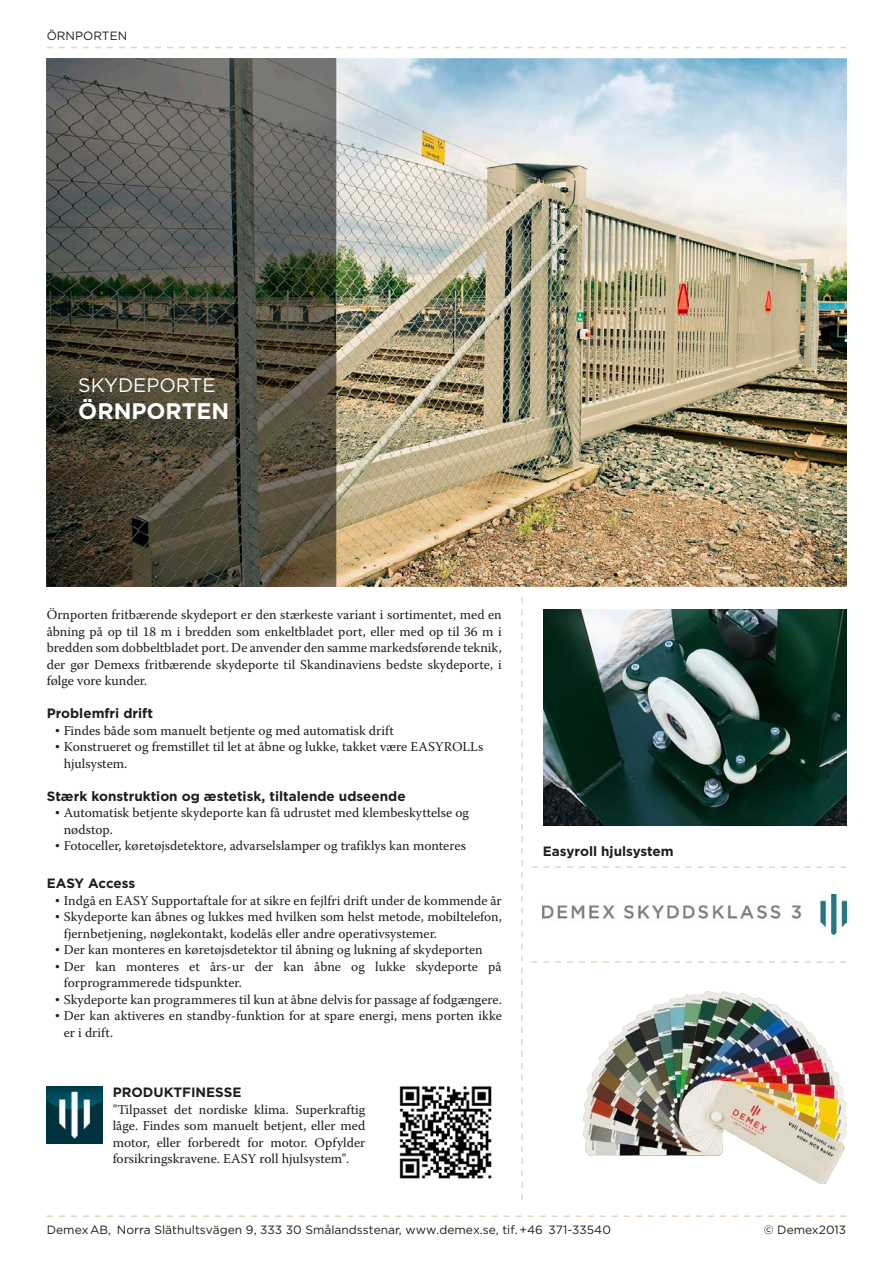
<style>
.page{position:relative;width:893px;height:1263px;background:#fff}
.page>*{position:absolute;margin:0;border:0;box-sizing:border-box;transform-origin:0 0}
.t1{font:700 22.5px "Gotham";color:#fff}
.t2{font:900 19.5px "Gotham";color:#fff}
.t3{font:13.5px/16.5px "Warnock Pro";color:#1d1d1b}
.t4{font:700 13.5px "Gotham";color:#1d1d1b}
.t5{font:900 12px "Gotham";color:#1d1d1b}
.s1{font-family:"Times New Roman"}
.s2{font-weight:400}
</style>
<div class="page">
<svg style="left:47px;top:47px;width:799px;height:1px"></svg>
<svg style="left:47px;top:1215px;width:799px;height:2px"></svg>
<img style="left:543px;top:895px;width:303px;height:40px">
<img style="left:584px;top:992px;width:262px;height:192px">
<svg style="left:521px;top:597px;width:2px;height:603px"></svg>
<svg style="left:531px;top:866px;width:315px;height:2px"></svg>
<svg style="left:531px;top:961px;width:315px;height:2px"></svg>
<img style="left:47px;top:1087px;width:56px;height:56px">
<img style="left:543px;top:609px;width:303px;height:217px">
<img style="left:47px;top:59px;width:799px;height:528px">
<img style="left:399px;top:1086px;width:93px;height:93px">
<p class="t5" style="left:47px;top:29px;width:82px">ÖRNPORTEN</p>
<h2 class="t2" style="left:91px;top:374px;width:178px">TÄNGSELSYSTEM</h2>
<h1 class="t1" style="left:78px;top:398px;width:225px">PORTUGAL GUARD</h1>
<h2 class="t2" style="left:78px;top:374px;width:139px">SKYDEPORTE</h2>
<h1 class="t1" style="left:78px;top:398px;width:153px">ÖRNPORTEN</h1>
<p class="t3" style="left:47px;top:606px;width:457px;text-align:justify">Örnporten fritbærende skydeport er den stærkeste variant i sortimentet, med en åbning på op til 18 m i bredden som enkeltbladet port, eller med op til 36 m i bredden som dobbeltbladet port. De anvender den samme markedsførende teknik, der gør Demexs fritbærende skydeporte til Skandinaviens bedste skydeporte, i følge vore kunder.</p>
<p class="t4" style="left:47px;top:705px;width:108px">Problemfri drift</p>
<p class="t3" style="left:55px;top:722px;width:340px"><span class="s1">•</span> Findes både som manuelt betjente og med automatisk drift</p>
<p class="t3" style="left:64px;top:738px;width:421px;text-indent:-9px"><span class="s1">•</span> Konstrueret og fremstillet til let at åbne og lukke, takket være EASYROLLs hjulsystem.</p>
<p class="t4" style="left:47px;top:788px;width:360px">Stærk konstruktion og æstetisk, tiltalende udseende</p>
<p class="t3" style="left:64px;top:804px;width:407px;text-indent:-9px"><span class="s1">•</span> Automatisk betjente skydeporte kan få udrustet med klembeskyttelse og nødstop.</p>
<p class="t3" style="left:55px;top:837px;width:412px"><span class="s1">•</span> Fotoceller, køretøjsdetektore, advarselslamper og trafiklys kan monteres</p>
<p class="t4" style="left:47px;top:875px;width:90px">EASY Access</p>
<p class="t3" style="left:55px;top:892px;width:448px"><span class="s1">•</span> Indgå en EASY Supportaftale for at sikre en fejlfri drift under de kommende år</p>
<p class="t3" style="left:64px;top:908px;width:439px;text-indent:-9px"><span class="s1">•</span> Skydeporte kan åbnes og lukkes med hvilken som helst metode, mobiltelefon, fjernbetjening, nøglekontakt, kodelås eller andre operativsystemer.</p>
<p class="t3" style="left:55px;top:941px;width:429px"><span class="s1">•</span> Der kan monteres en køretøjsdetektor til åbning og lukning af skydeporten</p>
<p class="t3" style="left:64px;top:958px;width:439px;text-indent:-9px"><span class="s1">•</span> Der kan monteres et års-ur der kan åbne og lukke skydeporte på forprogrammerede tidspunkter.</p>
<p class="t3" style="left:55px;top:991px;width:448px"><span class="s1">•</span> Skydeporte kan programmeres til kun at åbne delvis for passage af fodgængere.</p>
<p class="t3" style="left:64px;top:1007px;width:440px;text-indent:-9px"><span class="s1">•</span> Der kan aktiveres en standby-funktion for at spare energi, mens porten ikke er i drift.</p>
<p class="t4" style="left:113px;top:1085px;width:130px">PRODUKTFINESSE</p>
<p class="t3" style="left:113px;top:1101px;width:254px;text-align:justify">"Tilpasset det nordiske klima. Superkraftig låge. Findes som manuelt betjent, eller med motor, eller forberedt for motor. Opfylder forsikringskravene. EASY roll hjulsystem".</p>
<p class="t4" style="left:543px;top:844px;width:132px">Easyroll hjulsystem</p>
<p class="t5" style="left:47px;top:1223px;width:566px">Demex AB, <span class="s2">Norra Släthultsvägen 9, 333 30</span> Smålandsstenar, www.demex.se, tif. +46 371-33540</p>
<p class="t5" style="left:764px;top:1223px;width:84px">© Demex2013</p>
</div>
